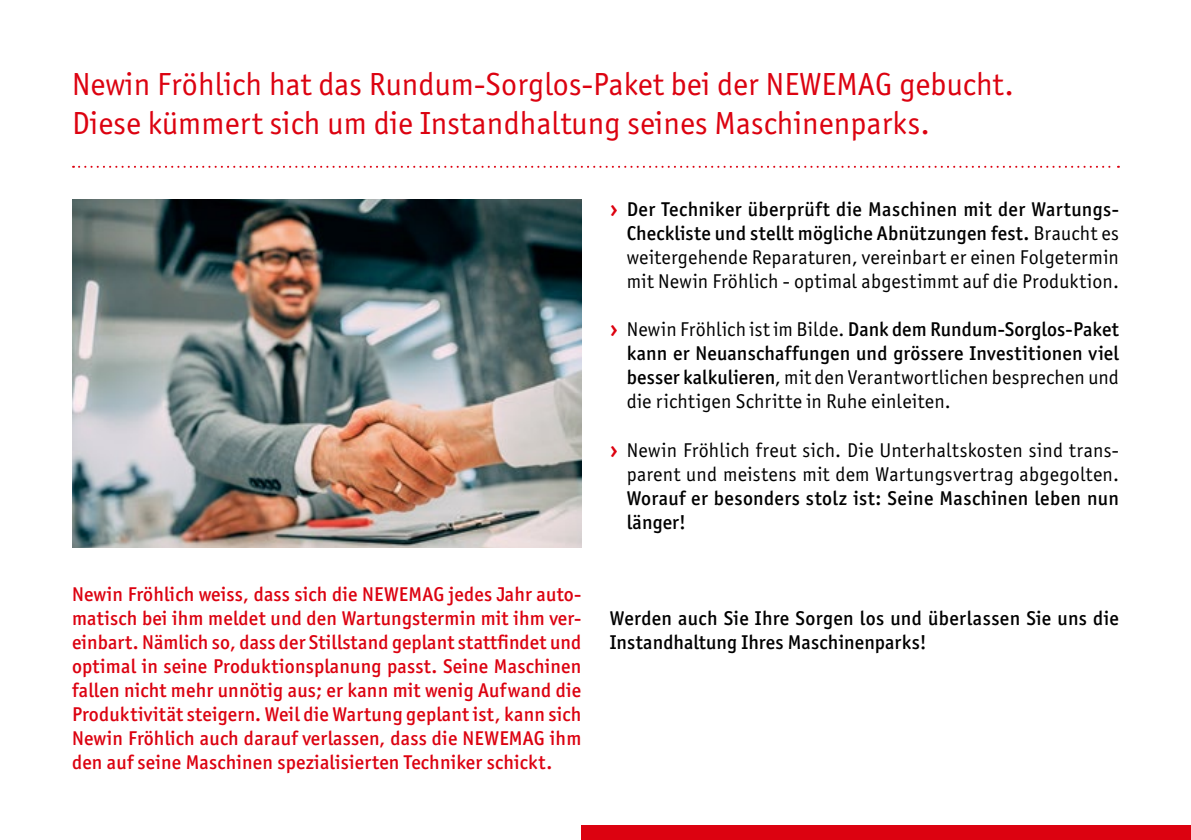
<style>
.page{position:relative;width:1191px;height:840px;background:#fff}
.page>*{position:absolute;margin:0;border:0;box-sizing:border-box;transform-origin:0 0}
.t1{font:32px/38.4px "Officina Sans ITC Pro";letter-spacing:.005em;color:#dc0210}
.t2{font:20px/24px "Officina Sans ITC Pro";letter-spacing:.015em;color:#000;text-align:justify}
.t3{font:500 20px/24px "Officina Sans ITC Pro";letter-spacing:.01em;color:#dc0210;text-align:justify}
.t4{font:500 20px/24px "Officina Sans ITC Pro";letter-spacing:.015em;color:#000}
.s1{font-weight:700;font-size:22px;color:#dc0210}
.s2{font-weight:500}
</style>
<div class="page">
<img style="left:72px;top:200px;width:509px;height:347px">
<svg style="left:73px;top:166px;width:1046px;height:2px"></svg>
<div style="left:581px;top:825px;width:610px;height:14px;background:#dc0210"></div>
<h1 class="t1" style="left:72px;top:65px;width:943px">Newin Fröhlich hat das Rundum-Sorglos-Paket bei der NEWEMAG gebucht.<br>Diese kümmert sich um die Instandhaltung seines Maschinenparks.</h1>
<p class="t3" style="left:72px;top:581px;width:511px">Newin Fröhlich weiss, dass sich die NEWEMAG jedes Jahr auto&shy;matisch bei ihm meldet und den Wartungstermin mit ihm ver&shy;einbart. Nämlich so, dass der Stillstand geplant stattfindet und optimal in seine Produktionsplanung passt. Seine Maschinen fallen nicht mehr unnötig aus; er kann mit wenig Aufwand die Produktivität steigern. Weil die Wartung geplant ist, kann sich Newin Fröhlich auch darauf verlassen, dass die NEWEMAG ihm den auf seine Maschinen spezialisierten Techniker schickt.</p>
<p class="t2" style="left:626px;top:197px;width:494px;text-indent:-17px"><span class="s1">›</span> <span class="s2">Der Techniker überprüft die Maschinen mit der Wartungs-Checkliste und stellt mögliche Abnützungen fest.</span> Braucht es weitergehende Reparaturen, vereinbart er einen Folgetermin mit Newin Fröhlich - optimal abgestimmt auf die Produktion.</p>
<p class="t2" style="left:626px;top:317px;width:494px;text-indent:-17px"><span class="s1">›</span> Newin Fröhlich ist im Bilde. <span class="s2">Dank dem Rundum-Sorglos-Paket kann er Neuanschaffungen und grössere Investitionen viel besser kalkulieren</span>, mit den Verantwortlichen besprechen und die richtigen Schritte in Ruhe einleiten.</p>
<p class="t2" style="left:609px;top:437px;width:511px;text-align:right"><span class="s1">›</span> Newin Fröhlich freut sich. Die Unterhaltskosten sind trans&shy;parent und meistens mit dem Wartungsvertrag abgegolten.</p>
<p class="t4" style="left:626px;top:485px;width:494px">Worauf er besonders stolz ist: Seine Maschinen leben nun länger!</p>
<p class="t4" style="left:609px;top:605px;width:511px">Werden auch Sie Ihre Sorgen los und überlassen Sie uns die<br>Instandhaltung Ihres Maschinenparks!</p>
</div>
